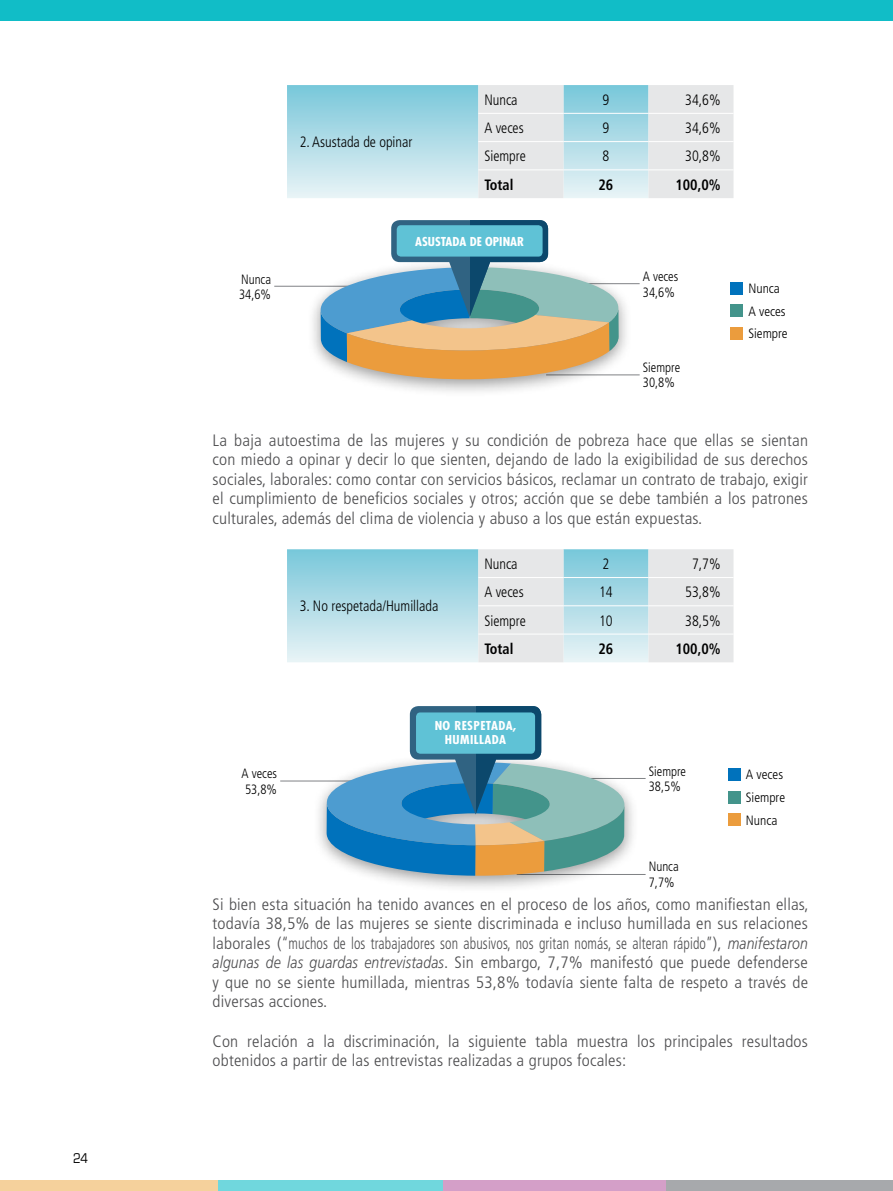
<style>
.page{position:relative;width:893px;height:1191px;background:#fff}
.page>*{position:absolute;margin:0;border:0;box-sizing:border-box;transform-origin:0 0}
.t1{font:300 condensed 16.5px/19.5px "Frutiger LT Std";letter-spacing:.01em;color:#4d4d4f;text-align:justify;scale:1.05 1}
.t2{font:300 condensed 15px "Frutiger LT Std";color:#000;scale:.95 1}
.t3{font:700 condensed 15px "Frutiger LT Std";color:#000;scale:.95 1}
.t4{font:300 condensed 13.5px/15.5px "Frutiger LT Std";color:#000;scale:.95 1}
.t5{font:300 condensed 13.5px/22.5px "Frutiger LT Std";color:#000}
.t6{font:condensed 13.5px "Eurostile LT Std";color:#000}
.t7{font:700 condensed 12px/13.8px "Futura Std";letter-spacing:.03em;color:#fff;text-align:center;scale:1.1 1}
.t8{font:700 condensed 12px "Futura Std";color:#fff;scale:1.1 1}
.s1{font-style:italic;font-stretch:normal}
</style>
<div class="page">
<div style="left:0;top:1180px;width:218px;height:11px;background:#f5d19c"></div>
<div style="left:218px;top:1180px;width:226px;height:11px;background:#70d7dd"></div>
<div style="left:443px;top:1180px;width:226px;height:11px;background:#d49fc8"></div>
<div style="left:666px;top:1180px;width:227px;height:11px;background:#a7a9ac"></div>
<div style="left:0;top:0;width:893px;height:21px;background:#11bdc7"></div>
<svg style="left:287px;top:85px;width:446px;height:113px;background:#c4e0e7"></svg>
<hr style="left:478px;top:113px;width:85px;height:1px;background:#fff">
<hr style="left:563px;top:113px;width:85px;height:1px;background:#fff">
<hr style="left:648px;top:113px;width:85px;height:1px;background:#fff">
<hr style="left:478px;top:141px;width:85px;height:1px;background:#fff">
<hr style="left:563px;top:141px;width:85px;height:1px;background:#fff">
<hr style="left:648px;top:141px;width:85px;height:1px;background:#fff">
<hr style="left:478px;top:169px;width:85px;height:1px;background:#fff">
<hr style="left:563px;top:169px;width:85px;height:1px;background:#fff">
<hr style="left:648px;top:169px;width:85px;height:1px;background:#fff">
<svg style="left:287px;top:549px;width:446px;height:113px;background:#c5e0e7"></svg>
<hr style="left:478px;top:577px;width:85px;height:1px;background:#fff">
<hr style="left:563px;top:577px;width:85px;height:1px;background:#fff">
<hr style="left:648px;top:577px;width:85px;height:1px;background:#fff">
<hr style="left:478px;top:605px;width:85px;height:1px;background:#fff">
<hr style="left:563px;top:605px;width:85px;height:1px;background:#fff">
<hr style="left:648px;top:605px;width:85px;height:1px;background:#fff">
<hr style="left:478px;top:633px;width:85px;height:1px;background:#fff">
<hr style="left:563px;top:633px;width:85px;height:1px;background:#fff">
<hr style="left:648px;top:633px;width:85px;height:1px;background:#fff">
<div style="left:730px;top:282px;width:13px;height:12px;background:#0072bc"></div>
<div style="left:730px;top:327px;width:13px;height:13px;background:#eb9c3d"></div>
<div style="left:730px;top:304px;width:13px;height:13px;background:#43948b"></div>
<hr style="left:546px;top:283px;width:94px;height:1px;background:#808285">
<hr style="left:274px;top:286px;width:91px;height:1px;background:#808285">
<hr style="left:546px;top:374px;width:94px;height:1px;background:#808285">
<div style="left:306px;top:257px;width:326px;height:140px;background:#000;opacity:.4"></div>
<svg style="left:321px;top:220px;width:298px;height:160px"></svg>
<svg style="left:470px;top:220px;width:78px;height:97px;background:#5c959b"></svg>
<div style="left:397px;top:225px;width:146px;height:31px;background:#5fc2d6;border-radius:4px"></div>
<div style="left:728px;top:768px;width:13px;height:13px;background:#0072bc"></div>
<div style="left:728px;top:813px;width:13px;height:13px;background:#eb9c3d"></div>
<div style="left:728px;top:790px;width:13px;height:13px;background:#43948b"></div>
<hr style="left:552px;top:778px;width:94px;height:1px;background:#808285">
<hr style="left:280px;top:780px;width:91px;height:1px;background:#808285">
<hr style="left:517px;top:874px;width:129px;height:1px;background:#808285">
<div style="left:312px;top:752px;width:326px;height:142px;background:#000;opacity:.4"></div>
<svg style="left:326px;top:706px;width:298px;height:170px"></svg>
<svg style="left:476px;top:706px;width:65px;height:108px;background:#448596"></svg>
<div style="left:416px;top:712px;width:119px;height:41px;background:#5fc2d6;border-radius:4px"></div>
<p class="t6" style="left:73px;top:1150px;width:17px">24</p>
<p class="t2" style="left:300px;top:133px;width:120px">2. Asustada de opinar</p>
<p class="t2" style="left:484px;top:91px;width:36px">Nunca</p>
<p class="t2" style="left:602px;top:91px;width:9px">9</p>
<p class="t2" style="left:685px;top:91px;width:39px">34,6%</p>
<p class="t2" style="left:484px;top:119px;width:43px">A veces</p>
<p class="t2" style="left:602px;top:119px;width:9px">9</p>
<p class="t2" style="left:685px;top:119px;width:39px">34,6%</p>
<p class="t2" style="left:484px;top:148px;width:45px">Siempre</p>
<p class="t2" style="left:602px;top:148px;width:9px">8</p>
<p class="t2" style="left:685px;top:148px;width:39px">30,8%</p>
<p class="t3" style="left:484px;top:175px;width:32px">Total</p>
<p class="t3" style="left:598px;top:175px;width:17px">26</p>
<p class="t3" style="left:675px;top:175px;width:49px">100,0%</p>
<p class="t8" style="left:415px;top:234px;width:101px">ASUSTADA DE OPINAR</p>
<p class="t4" style="left:239px;top:271px;width:35px">Nunca<br>34,6%</p>
<p class="t4" style="left:643px;top:269px;width:39px">A veces<br>34,6%</p>
<p class="t4" style="left:643px;top:360px;width:41px">Siempre<br>30,8%</p>
<p class="t5" style="left:748px;top:277px;width:41px">Nunca<br>A veces<br>Siempre</p>
<p class="t1" style="left:213px;top:430px;width:569px">La baja autoestima de las mujeres y su condición de pobreza hace que ellas se sientan con miedo a opinar y decir lo que sienten, dejando de lado la exigibilidad de sus derechos sociales, laborales: como contar con servicios básicos, reclamar un contrato de trabajo, exigir el cumplimiento de beneficios sociales y otros; acción que se debe también a los patrones culturales, además del clima de violencia y abuso a los que están expuestas.</p>
<p class="t2" style="left:300px;top:598px;width:147px">3. No respetada/Humillada</p>
<p class="t2" style="left:484px;top:555px;width:36px">Nunca</p>
<p class="t2" style="left:602px;top:555px;width:9px">2</p>
<p class="t2" style="left:692px;top:555px;width:32px">7,7%</p>
<p class="t2" style="left:484px;top:583px;width:43px">A veces</p>
<p class="t2" style="left:599px;top:583px;width:16px">14</p>
<p class="t2" style="left:685px;top:583px;width:39px">53,8%</p>
<p class="t2" style="left:484px;top:612px;width:45px">Siempre</p>
<p class="t2" style="left:599px;top:612px;width:16px">10</p>
<p class="t2" style="left:685px;top:612px;width:39px">38,5%</p>
<p class="t3" style="left:484px;top:640px;width:32px">Total</p>
<p class="t3" style="left:598px;top:640px;width:17px">26</p>
<p class="t3" style="left:675px;top:640px;width:49px">100,0%</p>
<p class="t7" style="left:435px;top:719px;width:76px">NO RESPETADA,<br>HUMILLADA</p>
<p class="t4" style="left:242px;top:766px;width:39px">A veces<br>53,8%</p>
<p class="t4" style="left:649px;top:763px;width:41px">Siempre<br>38,5%</p>
<p class="t4" style="left:649px;top:859px;width:33px">Nunca<br>7,7%</p>
<p class="t5" style="left:746px;top:763px;width:41px">A veces<br>Siempre<br>Nunca</p>
<p class="t1" style="left:213px;top:894px;width:569px">Si bien esta situación ha tenido avances en el proceso de los años, como manifiestan ellas, todavía 38,5% de las mujeres se siente discriminada e incluso humillada en sus relaciones laborales (“muchos de los trabajadores son abusivos, nos gritan nomás, se alteran rápido”), <span class="s1">manifestaron algunas de las guardas entrevistadas</span>. Sin embargo, 7,7% manifestó que puede defenderse y que no se siente humillada, mientras 53,8% todavía siente falta de respeto a través de diversas acciones.</p>
<p class="t1" style="left:213px;top:1031px;width:568px">Con relación a la discriminación, la siguiente tabla muestra los principales resultados obtenidos a partir de las entrevistas realizadas a grupos focales:</p>
</div>
